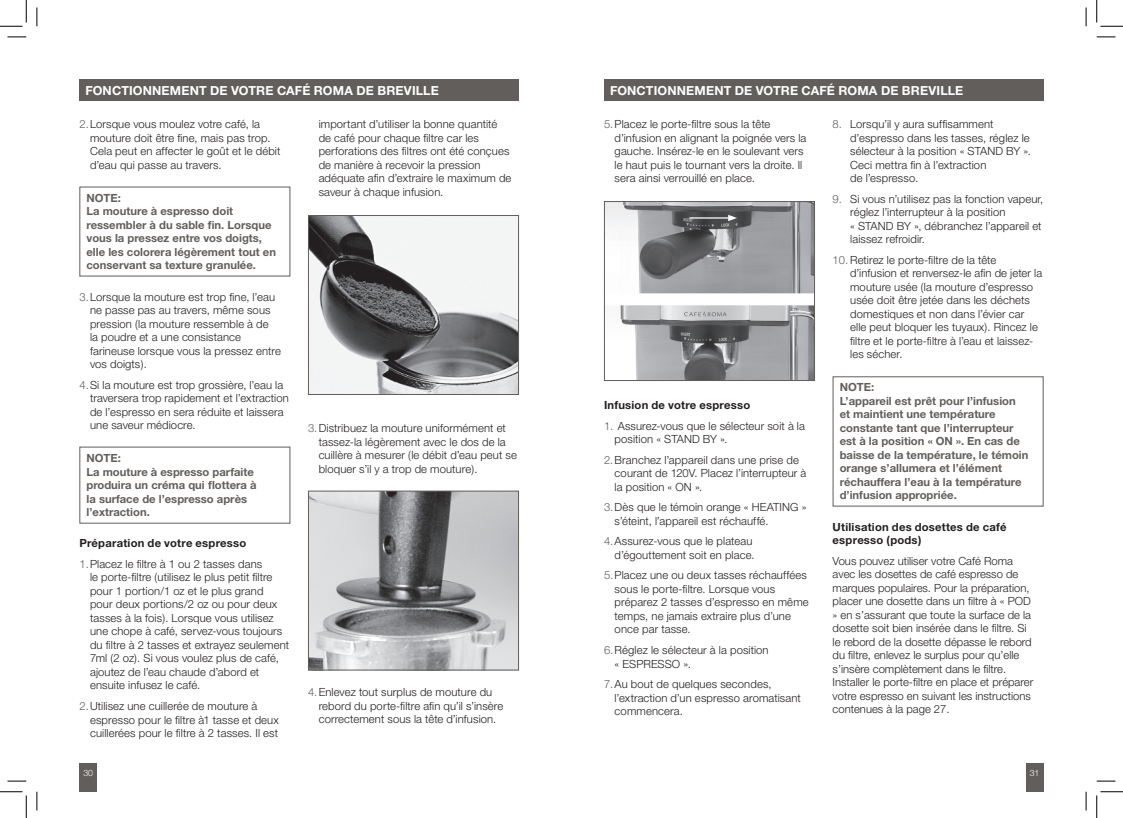
<style>
.page{position:relative;width:1123px;height:818px;background:#fff}
.page>*{position:absolute;margin:0;border:0;box-sizing:border-box;transform-origin:0 0}
.t1{font:700 12.5px "Helvetica Neue";letter-spacing:.01em;color:#fff}
.t2{font:300 11.25px/13.5px "Helvetica Neue";letter-spacing:.01em;color:#231f20}
.t3{font:700 11.25px/13.5px "Helvetica Neue";color:#615e5b}
.t4{font:700 11.25px/13.5px "Helvetica Neue";letter-spacing:.02em;color:#231f20}
.t5{font:300 8.75px "Helvetica Neue";color:#fff}
.s1{color:#615e5b}
.s2{font-weight:700}
</style>
<div class="page">
<div style="left:79px;top:763px;width:18px;height:29px;background:#615e5b"></div>
<div style="left:79px;top:79px;width:440px;height:22px;background:#615e5b"></div>
<div style="left:1025px;top:763px;width:18px;height:29px;background:#615e5b"></div>
<div style="left:604px;top:79px;width:439px;height:22px;background:#615e5b"></div>
<div style="left:832px;top:376px;width:211px;height:130px;border:1px solid #615e5b"></div>
<img style="left:310px;top:217px;width:207px;height:176px">
<div style="left:308px;top:215px;width:211px;height:180px;border:1px solid #615e5b"></div>
<img style="left:606px;top:203px;width:207px;height:176px">
<div style="left:604px;top:201px;width:211px;height:180px;border:1px solid #615e5b"></div>
<img style="left:310px;top:493px;width:207px;height:175px">
<div style="left:308px;top:491px;width:211px;height:179px;border:1px solid #615e5b"></div>
<hr style="left:689px;top:217px;width:41px;height:2px;background:#fff">
<svg style="left:728px;top:215px;width:9px;height:6px"></svg>
<svg style="left:8px;top:36px;width:18px;height:2px"></svg>
<svg style="left:1096px;top:36px;width:19px;height:2px"></svg>
<svg style="left:8px;top:780px;width:18px;height:2px"></svg>
<svg style="left:1096px;top:780px;width:19px;height:2px"></svg>
<svg style="left:36px;top:8px;width:2px;height:18px"></svg>
<svg style="left:36px;top:792px;width:2px;height:18px"></svg>
<svg style="left:1085px;top:8px;width:1px;height:18px"></svg>
<svg style="left:1085px;top:792px;width:1px;height:18px"></svg>
<svg style="left:0;top:0;width:27px;height:27px"></svg>
<svg style="left:0;top:791px;width:27px;height:27px"></svg>
<svg style="left:1096px;top:0;width:27px;height:27px"></svg>
<svg style="left:1096px;top:791px;width:27px;height:27px"></svg>
<p class="t1" style="left:85px;top:83px;width:355px">FONCTIONNEMENT DE VOTRE CAFÉ ROMA DE BREVILLE</p>
<p class="t1" style="left:610px;top:83px;width:355px">FONCTIONNEMENT DE VOTRE CAFÉ ROMA DE BREVILLE</p>
<p class="t2" style="left:90px;top:117px;width:192px;text-indent:-11px"><span class="s1">2.</span>Lorsque vous moulez votre café, la mouture doit être fine, mais pas trop.<br>Cela peut en affecter le goût et le débit d’eau qui passe au travers.</p>
<p class="t3" style="left:86px;top:191px;width:191px">NOTE:<br>La mouture à espresso doit ressembler à du sable fin. Lorsque vous la pressez entre vos doigts, elle les colorera légèrement tout en conservant sa texture granulée.</p>
<p class="t2" style="left:90px;top:289px;width:192px;text-indent:-11px"><span class="s1">3.</span>Lorsque la mouture est trop fine, l’eau ne passe pas au travers, même sous pression (la mouture ressemble à de<br>la poudre et a une consistance farineuse lorsque vous la pressez entre vos doigts).</p>
<p class="t2" style="left:90px;top:378px;width:200px;text-indent:-11px"><span class="s1">4.</span>Si la mouture est trop grossière, l’eau la traversera trop rapidement et l’extraction de l’espresso en sera réduite et laissera une saveur médiocre.</p>
<p class="t3" style="left:86px;top:451px;width:171px">NOTE:<br>La mouture à espresso parfaite produira un créma qui flottera à la surface de l’espresso après l’extraction.</p>
<p class="t2" style="left:79px;top:533px;width:184px;line-height:20.6px"><span class="s2">Préparation de votre espresso<br></span><span class="s1">1.</span>Placez le filtre à 1 ou 2 tasses dans</p>
<p class="t2" style="left:90px;top:570px;width:201px">le porte-filtre (utilisez le plus petit filtre pour 1 portion/1 oz et le plus grand<br>pour deux portions/2 oz ou pour deux tasses à la fois). Lorsque vous utilisez une chope à café, servez-vous toujours du filtre à 2 tasses et extrayez seulement 7ml (2 oz). Si vous voulez plus de café, ajoutez de l’eau chaude d’abord et ensuite infusez le café.</p>
<p class="t2" style="left:90px;top:699px;width:190px;text-indent:-11px"><span class="s1">2.</span>Utilisez une cuillerée de mouture à espresso pour le filtre à1 tasse et deux cuillerées pour le filtre à 2 tasses. Il est</p>
<p class="t2" style="left:614px;top:117px;width:193px;text-indent:-11px"><span class="s1">5.</span>Placez le porte-filtre sous la tête d’infusion en alignant la poignée vers la gauche. Insérez-le en le soulevant vers le haut puis le tournant vers la droite. Il sera ainsi verrouillé en place.</p>
<p class="t2" style="left:319px;top:117px;width:194px">important d’utiliser la bonne quantité de café pour chaque filtre car les perforations des filtres ont été conçues de manière à recevoir la pression adéquate afin d’extraire le maximum de saveur à chaque infusion.</p>
<p class="t2" style="left:850px;top:117px;width:182px;text-indent:-18px"><span class="s1">8.</span> Lorsqu’il y aura suffisamment d’espresso dans les tasses, réglez le sélecteur à la position « STAND BY ».<br>Ceci mettra fin à l’extraction<br>de l’espresso.</p>
<p class="t2" style="left:850px;top:192px;width:195px;text-indent:-18px"><span class="s1">9.</span> Si vous n’utilisez pas la fonction vapeur, réglez l’interrupteur à la position<br>« STAND BY », débranchez l’appareil et laissez refroidir.</p>
<p class="t2" style="left:850px;top:253px;width:194px;text-indent:-18px"><span class="s1">10.</span> Retirez le porte-filtre de la tête d’infusion et renversez-le afin de jeter la mouture usée (la mouture d’espresso usée doit être jetée dans les déchets domestiques et non dans l’évier car elle peut bloquer les tuyaux). Rincez le filtre et le porte-filtre à l’eau et laissez&shy;les sécher.</p>
<p class="t3" style="left:839px;top:380px;width:190px">NOTE:<br>L’appareil est prêt pour l’infusion et maintient une température constante tant que l’interrupteur est à la position « ON ». En cas de baisse de la température, le témoin orange s’allumera et l’élément réchauffera l’eau à la température d’infusion appropriée.</p>
<p class="t4" style="left:832px;top:520px;width:175px">Utilisation des dosettes de café espresso (pods)</p>
<p class="t2" style="left:832px;top:554px;width:202px">Vous pouvez utiliser votre Café Roma avec les dosettes de café espresso de marques populaires. Pour la préparation, placer une dosette dans un filtre à « POD » en s’assurant que toute la surface de la dosette soit bien insérée dans le filtre. Si le rebord de la dosette dépasse le rebord du filtre, enlevez le surplus pour qu’elle s’insère complètement dans le filtre.<br>Installer le porte-filtre en place et préparer votre espresso en suivant les instructions contenues à la page 27.</p>
<p class="t4" style="left:604px;top:398px;width:148px">Infusion de votre espresso</p>
<p class="t2" style="left:614px;top:418px;width:192px;text-indent:-11px"><span class="s1">1.</span> Assurez-vous que le sélecteur soit à la position « STAND BY ».</p>
<p class="t2" style="left:614px;top:453px;width:193px;text-indent:-11px"><span class="s1">2.</span>Branchez l’appareil dans une prise de courant de 120V. Placez l’interrupteur à la position « ON ».</p>
<p class="t2" style="left:614px;top:500px;width:193px;text-indent:-11px"><span class="s1">3.</span>Dès que le témoin orange « HEATING » s’éteint, l’appareil est réchauffé.</p>
<p class="t2" style="left:604px;top:534px;width:152px;text-align:right"><span class="s1">4.</span>Assurez-vous que le plateau d’égouttement soit en place.</p>
<p class="t2" style="left:614px;top:568px;width:195px;text-indent:-11px"><span class="s1">5.</span>Placez une ou deux tasses réchauffées sous le porte-filtre. Lorsque vous préparez 2 tasses d’espresso en même temps, ne jamais extraire plus d’une once par tasse.</p>
<p class="t2" style="left:614px;top:643px;width:155px;text-indent:-11px"><span class="s1">6.</span>Réglez le sélecteur à la position « ESPRESSO ».</p>
<p class="t2" style="left:614px;top:677px;width:188px;text-indent:-11px"><span class="s1">7.</span>Au bout de quelques secondes, l’extraction d’un espresso aromatisant commencera.</p>
<p class="t2" style="left:319px;top:421px;width:200px;text-indent:-11px"><span class="s1">3.</span>Distribuez la mouture uniformément et tassez-la légèrement avec le dos de la cuillère à mesurer (le débit d’eau peut se bloquer s’il y a trop de mouture).</p>
<p class="t2" style="left:319px;top:685px;width:186px;text-indent:-11px"><span class="s1">4.</span>Enlevez tout surplus de mouture du rebord du porte-filtre afin qu’il s’insère correctement sous la tête d’infusion.</p>
<p class="t5" style="left:83px;top:767px;width:11px">30</p>
<p class="t5" style="left:1029px;top:767px;width:11px">31</p>
</div>
